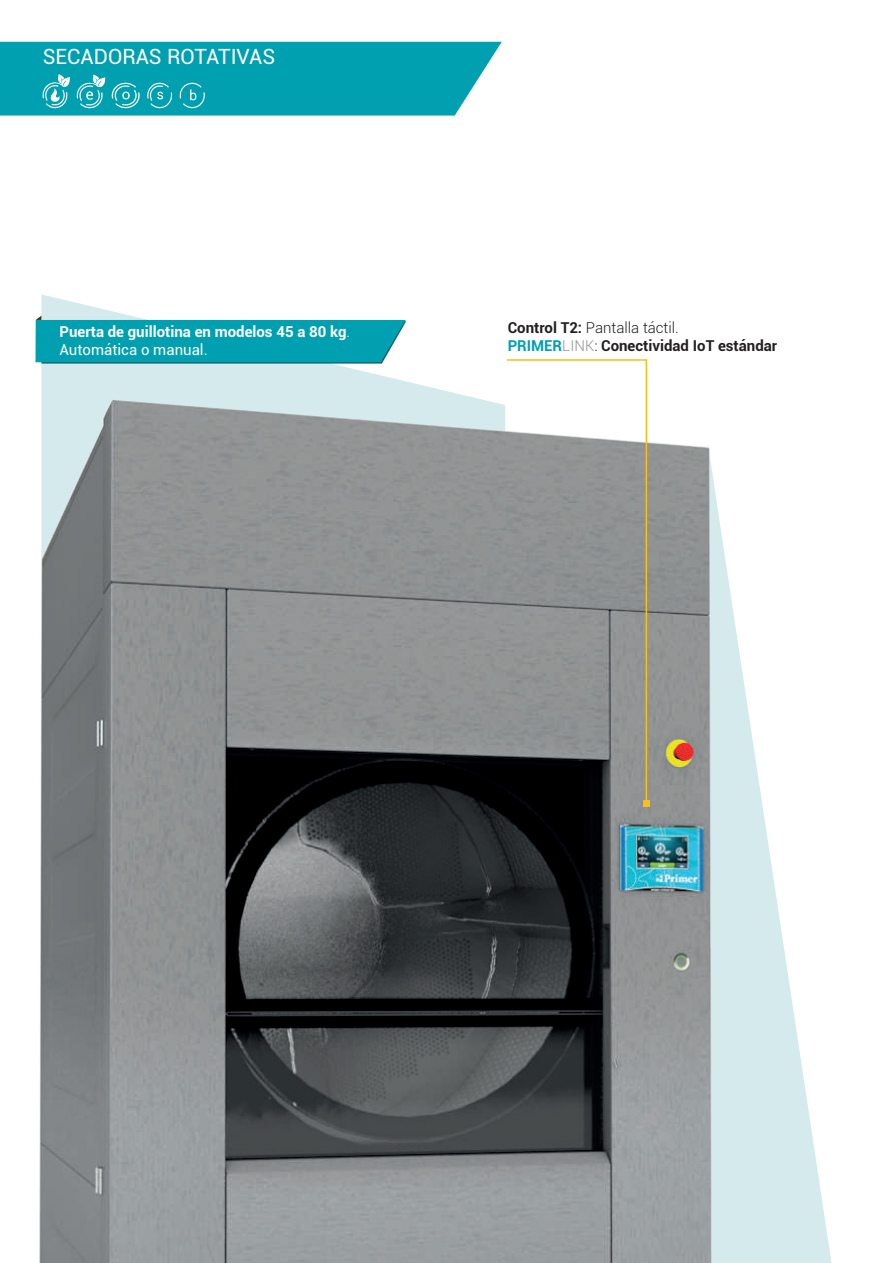
<style>
.page{position:relative;width:893px;height:1263px;background:#fff}
.page>*{position:absolute;margin:0;border:0;box-sizing:border-box;transform-origin:0 0}
.t1{font:21px "Roboto";color:#fff}
.t2{font:700 15px/18px "Roboto";color:#231f20}
.t3{font:700 15px/18px "Roboto";color:#fff}
.s1{font-weight:300}
.s2{font-weight:400}
.s3{color:#00a0b0}
.s4{font-weight:300;color:#929595}
</style>
<div class="page">
<svg style="left:41px;top:294px;width:375px;height:90px"></svg>
<svg style="left:759px;top:784px;width:72px;height:479px;fill:#d5eaec"></svg>
<img style="left:39px;top:384px;width:720px;height:879px">
<svg style="left:0;top:41px;width:502px;height:75px;background:#16a8b6"></svg>
<svg style="left:505px;top:359px;width:143px;height:446px"></svg>
<svg style="left:643px;top:801px;width:6px;height:6px"></svg>
<svg style="left:36px;top:316px;width:370px;height:48px;background:#1da8b6"></svg>
<h1 class="t1" style="left:43px;top:42px;width:234px">SECADORAS ROTATIVAS</h1>
<p class="t3" style="left:60px;top:322px;width:292px">Puerta de guillotina en modelos 45 a 80 kg<span class="s1">.<br></span><span class="s2">Automática o manual.</span></p>
<p class="t2" style="left:508px;top:318px;width:271px">Control T2: <span class="s1">Pantalla táctil.<br></span><span class="s3">PRIMER</span><span class="s4">LINK</span><span class="s1">:</span> Conectividad IoT estándar</p>
</div>
